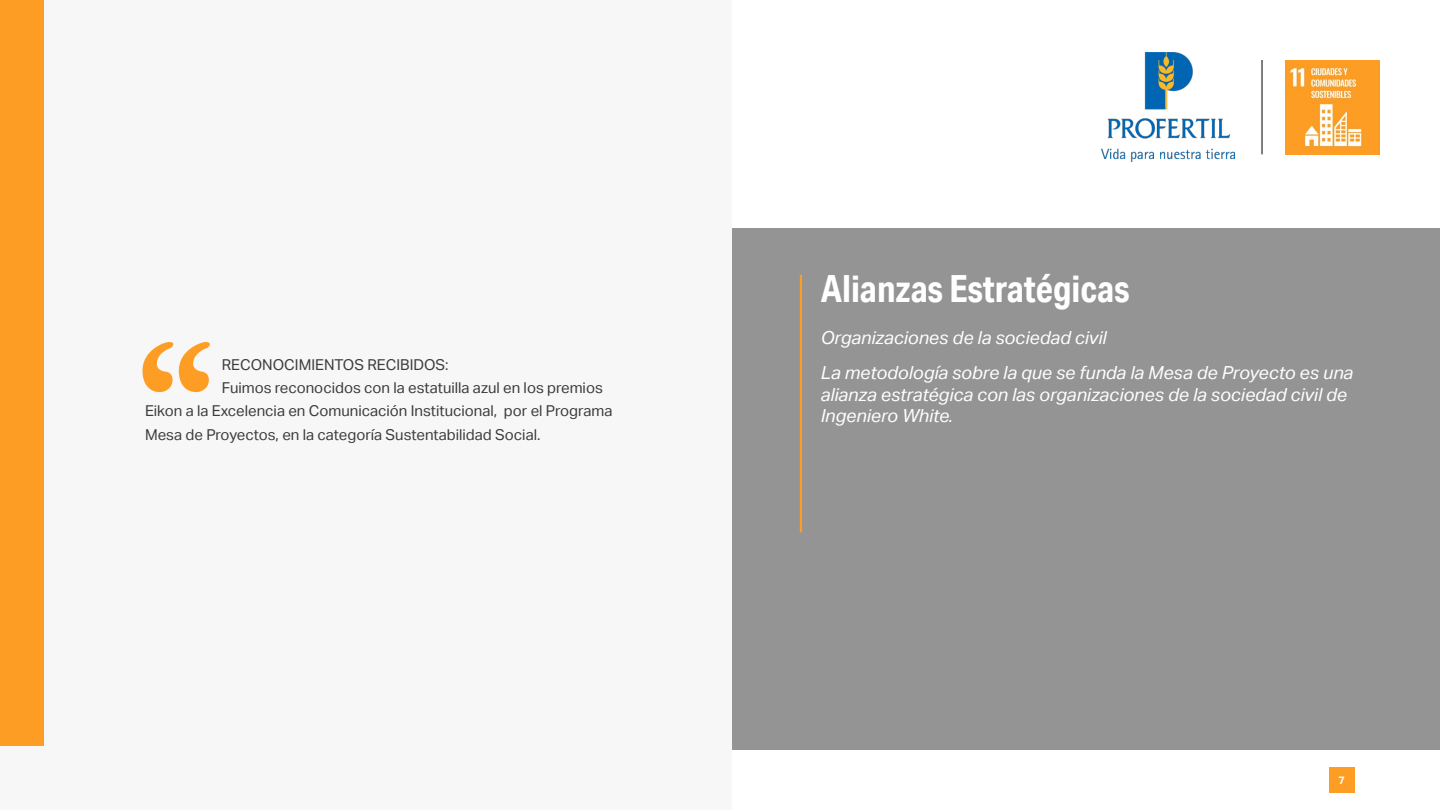
<style>
.page{position:relative;width:1440px;height:810px;background:#fff}
.page>*{position:absolute;margin:0;border:0;box-sizing:border-box;transform-origin:0 0}
.t1{font:700 37.5px "Aktiv Grotesk Cd";color:#fff}
.t2{font:italic 18px/21.8px "Aktiv Grotesk";color:#fff}
.t3{font:15px/23.2px "Aktiv Grotesk";color:#3c3c3b}
.t4{font:700 10.88px "Aktiv Grotesk";color:#fff}
</style>
<div class="page">
<div style="left:1329px;top:767px;width:25px;height:26px;background:#fd9d24"></div>
<img style="left:1285px;top:60px;width:95px;height:95px">
<hr style="left:1262px;top:60px;width:1px;height:94px;background:#000">
<img style="left:1102px;top:53px;width:132px;height:108px">
<div style="left:0;top:0;width:732px;height:810px;background:#f7f7f7"></div>
<div style="left:0;top:0;width:44px;height:746px;background:#fd9d24"></div>
<div style="left:732px;top:228px;width:708px;height:522px;background:#949494"></div>
<hr style="left:800px;top:275px;width:2px;height:257px;background:#fd9d24">
<svg style="left:143px;top:342px;width:67px;height:50px"></svg>
<p class="t3" style="left:222px;top:353px;width:228px">RECONOCIMIENTOS RECIBIDOS:</p>
<p class="t3" style="left:145px;top:376px;width:469px;text-indent:77px">Fuimos reconocidos con la estatuilla azul en los premios<br>Eikon a la Excelencia en Comunicación Institucional, por el Programa<br>Mesa de Proyectos, en la categoría Sustentabilidad Social.</p>
<p class="t1" style="left:821px;top:265px;width:310px">Alianzas Estratégicas</p>
<p class="t2" style="left:821px;top:327px;width:287px">Organizaciones de la sociedad civil</p>
<p class="t2" style="left:821px;top:362px;width:534px">La metodología sobre la que se funda la Mesa de Proyecto es una alianza estratégica con las organizaciones de la sociedad civil de<br>Ingeniero White.</p>
<p class="t4" style="left:1338px;top:774px;width:8px">7</p>
</div>
